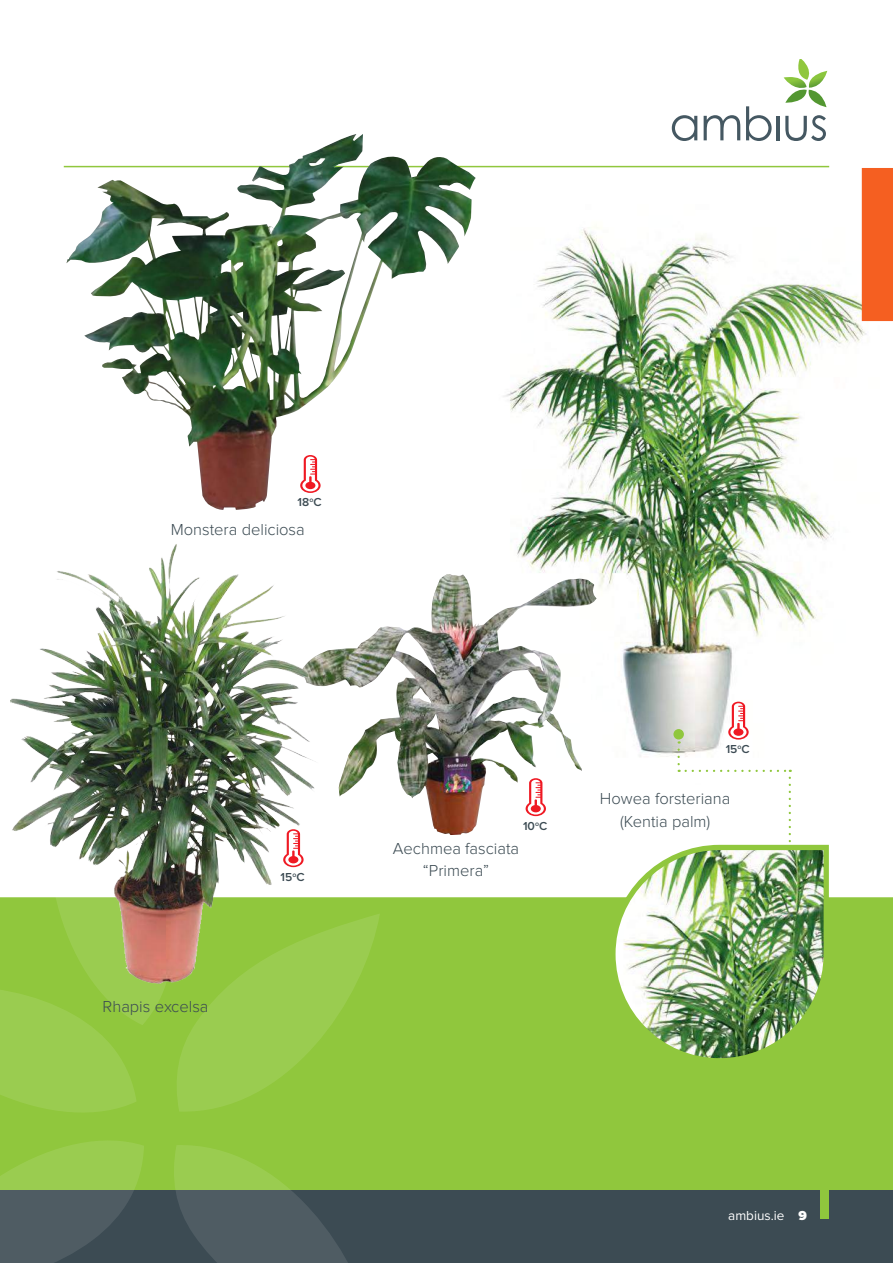
<style>
.page{position:relative;width:893px;height:1263px;background:#fff}
.page>*{position:absolute;margin:0;border:0;box-sizing:border-box;transform-origin:0 0}
.t1{font:300 16.5px/22.5px "Proxima Nova";color:#3c4b53;text-align:center}
.t2{font:13.5px "Proxima Nova";color:#fff}
.t3{font:600 12px "Proxima Nova";color:#3c4b53}
.s1{font-weight:900}
</style>
<div class="page">
<div style="left:380px;top:897px;width:513px;height:293px;background:#90c73d"></div>
<svg style="left:784px;top:59px;width:43px;height:48px"></svg>
<svg style="left:672px;top:115px;width:25px;height:26px"></svg>
<svg style="left:704px;top:115px;width:36px;height:25px"></svg>
<svg style="left:746px;top:106px;width:26px;height:35px"></svg>
<hr style="left:776px;top:116px;width:3px;height:24px;background:#455862">
<svg style="left:785px;top:115px;width:41px;height:26px"></svg>
<div style="left:0;top:1190px;width:893px;height:73px;background:#3c4b53"></div>
<div style="left:821px;top:1189px;width:8px;height:30px;background:#90c73d"></div>
<img style="left:503px;top:204px;width:376px;height:581px">
<div style="left:862px;top:168px;width:31px;height:153px;background:#f55f21"></div>
<svg style="left:728px;top:702px;width:21px;height:38px"></svg>
<img style="left:608px;top:844px;width:223px;height:222px">
<svg style="left:677px;top:741px;width:3px;height:31px"></svg>
<svg style="left:686px;top:770px;width:105px;height:2px"></svg>
<svg style="left:789px;top:778px;width:2px;height:70px"></svg>
<div style="left:674px;top:730px;width:9px;height:9px;background:#90c73d;border-radius:50%"></div>
<div style="left:673px;top:729px;width:11px;height:10px;border:2px solid #90c73d;border-radius:50%"></div>
<hr style="left:64px;top:166px;width:765px;height:1px;background:#90c73d">
<img style="left:66px;top:134px;width:410px;height:376px">
<img style="left:325px;top:574px;width:193px;height:261px">
<svg style="left:300px;top:455px;width:21px;height:38px"></svg>
<svg style="left:526px;top:778px;width:20px;height:38px"></svg>
<svg style="left:0;top:753px;width:380px;height:510px"></svg>
<img style="left:11px;top:544px;width:314px;height:463px">
<p class="t3" style="left:298px;top:497px;width:25px">18<sup>o</sup>C</p>
<p class="t1" style="left:171px;top:519px;width:136px">Monstera deliciosa</p>
<p class="t1" style="left:103px;top:996px;width:107px">Rhapis excelsa</p>
<p class="t3" style="left:281px;top:871px;width:25px">15<sup>o</sup>C</p>
<p class="t3" style="left:523px;top:820px;width:26px">10<sup>o</sup>C</p>
<p class="t1" style="left:393px;top:837px;width:128px">Aechmea fasciata “Primera”</p>
<p class="t3" style="left:726px;top:743px;width:25px">15<sup>o</sup>C</p>
<p class="t1" style="left:600px;top:788px;width:132px">Howea forsteriana (Kentia palm)</p>
<p class="t2" style="left:728px;top:1205px;width:80px">ambius.ie <span class="s1">9</span></p>
</div>
